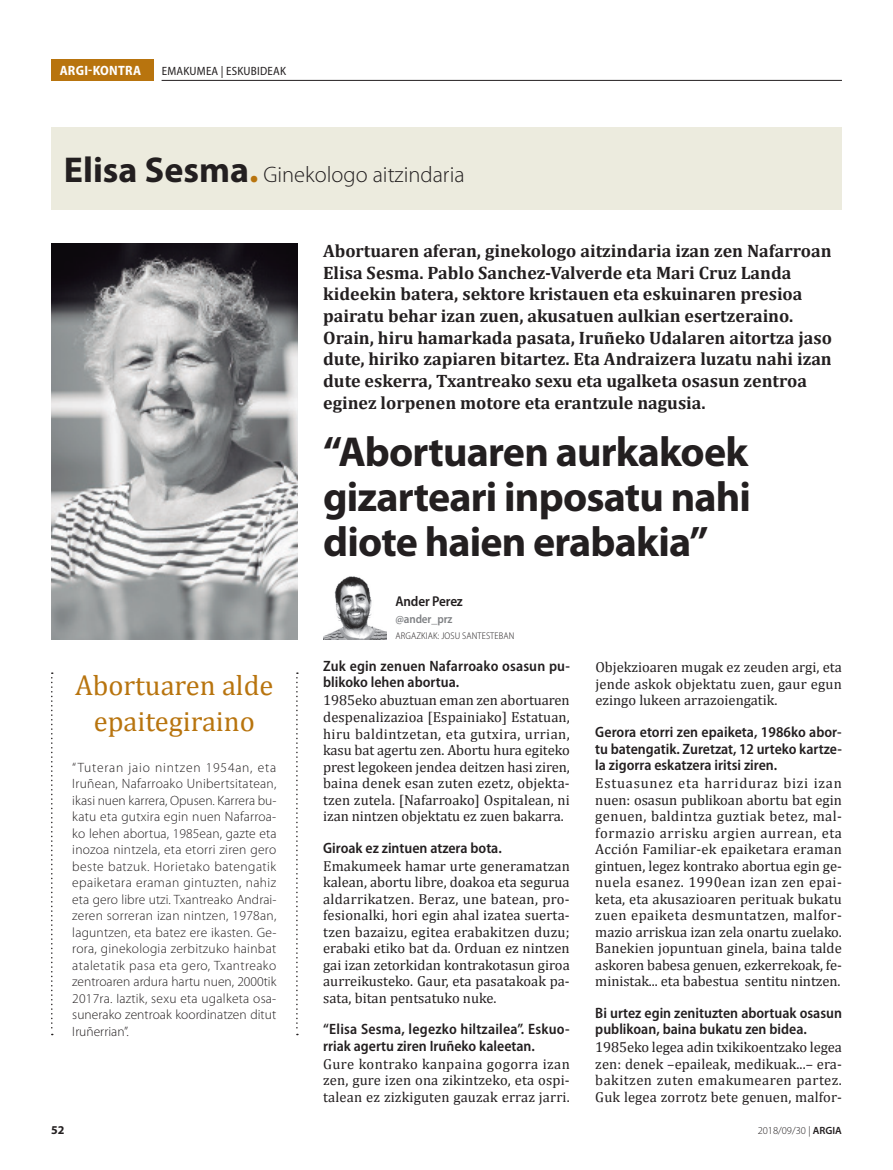
<style>
.page{position:relative;width:893px;height:1170px;background:#fff}
.page>*{position:absolute;margin:0;border:0;box-sizing:border-box;transform-origin:0 0}
.t1{font:700 42px/45px "Myriad Pro";letter-spacing:-.02em;color:#231f20;text-align:justify}
.t2{font:28.5px/36px "Cambria";color:#b8740e;text-align:center}
.t3{font:300 22.5px "Myriad Pro";color:#231f20}
.t4{font:700 18px/21.6px "Cambria";color:#231f20}
.t5{font:600 semi-condensed 15px/16.5px "Myriad Pro";color:#231f20}
.t6{font:14.55px/16.5px "Cambria";color:#231f20;text-align:justify}
.t7{font:600 semi-condensed 14.25px "Myriad Pro";letter-spacing:-.01em;color:#231f20}
.t8{font:300 13.5px/16.5px "Myriad Pro";letter-spacing:.005em;color:#231f20;text-align:justify}
.t9{font:700 semi-condensed 13.5px "Myriad Pro";letter-spacing:.02em;color:#fff}
.t10{font:semi-condensed 12px "Myriad Pro";letter-spacing:.02em;color:#231f20}
.t11{font:600 semi-condensed 12px "Myriad Pro";letter-spacing:-.01em;color:#808285}
.t12{font:700 12px "Myriad Pro";color:#231f20}
.t13{font:300 10.5px "Myriad Pro";color:#231f20}
.t14{font:300 semi-condensed 9.75px "Myriad Pro";letter-spacing:.01em;color:#231f20}
.s1{font-weight:700;font-size:36px}
.s2{font-weight:700;font-size:36px;color:#b8740e}
.s3{font-weight:600}
</style>
<div class="page">
<hr style="left:162px;top:80px;width:680px;height:1px;background:#231f20">
<div style="left:51px;top:60px;width:102px;height:21px;background:#b8740e"></div>
<div style="left:51px;top:128px;width:791px;height:82px;background:#ecebde"></div>
<svg style="left:51px;top:672px;width:2px;height:363px"></svg>
<svg style="left:296px;top:672px;width:2px;height:363px"></svg>
<img style="left:51px;top:243px;width:247px;height:396px">
<img style="left:323px;top:576px;width:64px;height:63px">
<p class="t9" style="left:60px;top:62px;width:83px">ARGI-KONTRA</p>
<p class="t10" style="left:162px;top:63px;width:126px">EMAKUMEA | ESKUBIDEAK</p>
<h3 class="t3" style="left:64px;top:161px;width:402px"><span class="s1">Elisa Sesma</span><span class="s2">.</span> Ginekologo aitzindaria</h3>
<p class="t4" style="left:323px;top:240px;width:510px">Abortuaren aferan, ginekologo aitzindaria izan zen Nafarroan Elisa Sesma. Pablo Sanchez-Valverde eta Mari Cruz Landa kideekin batera, sektore kristauen eta eskuinaren presioa pairatu behar izan zuen, akusatuen aulkian esertzeraino.<br>Orain, hiru hamarkada pasata, Iruñeko Udalaren aitortza jaso dute, hiriko zapiaren bitartez. Eta Andraizera luzatu nahi izan dute eskerra, Txantreako sexu eta ugalketa osasun zentroa eginez lorpenen motore eta erantzule nagusia.</p>
<h1 class="t1" style="left:323px;top:428px;width:429px">“Abortuaren aurkakoek gizarteari inposatu nahi diote haien erabakia”</h1>
<h2 class="t2" style="left:75px;top:667px;width:200px">Abortuaren alde epaitegiraino</h2>
<p class="t8" style="left:72px;top:758px;width:206px">“Tuteran jaio nintzen 1954an, eta Iruñean, Nafarroako Unibertsitatean, ikasi nuen karrera, Opusen. Karrera bu&shy;katu eta gutxira egin nuen Nafarroa&shy;ko lehen abortua, 1985ean, gazte eta inozoa nintzela, eta etorri ziren gero beste batzuk. Horietako batengatik epaiketara eraman gintuzten, nahiz eta gero libre utzi. Txantreako Andrai&shy;zeren sorreran izan nintzen, 1978an, laguntzen, eta batez ere ikasten. Ge&shy;rora, ginekologia zerbitzuko hainbat ataletatik pasa eta gero, Txantreako zentroaren ardura hartu nuen, 2000tik 2017ra. Iaztik, sexu eta ugalketa osa&shy;sunerako zentroak koordinatzen ditut Iruñerrian”.</p>
<p class="t7" style="left:395px;top:592px;width:69px">Ander Perez</p>
<p class="t11" style="left:395px;top:611px;width:59px">@ander_prz</p>
<p class="t14" style="left:396px;top:630px;width:120px">ARGAZKIAK: JOSU SANTESTEBAN</p>
<p class="t5" style="left:323px;top:657px;width:248px">Zuk egin zenuen Nafarroako osasun pu&shy;blikoko lehen abortua.</p>
<p class="t6" style="left:323px;top:692px;width:248px">1985eko abuztuan eman zen abortuaren despenalizazioa [Espainiako] Estatuan, hiru baldintzetan, eta gutxira, urrian, kasu bat agertu zen. Abortu hura egiteko prest legokeen jendea deitzen hasi ziren, baina denek esan zuten ezetz, objekta&shy;tzen zutela. [Nafarroako] Ospitalean, ni izan nintzen objektatu ez zuen bakarra.</p>
<p class="t5" style="left:323px;top:838px;width:180px">Giroak ez zintuen atzera bota.</p>
<p class="t6" style="left:323px;top:857px;width:248px">Emakumeek hamar urte generamatzan kalean, abortu libre, doakoa eta segurua aldarrikatzen. Beraz, une batean, pro&shy;fesionalki, hori egin ahal izatea suerta&shy;tzen bazaizu, egitea erabakitzen duzu; erabaki etiko bat da. Orduan ez nintzen gai izan zetorkidan kontrakotasun giroa aurreikusteko. Gaur, eta pasatakoak pa&shy;sata, bitan pentsatuko nuke.</p>
<p class="t5" style="left:323px;top:1020px;width:248px">“Elisa Sesma, legezko hiltzailea”. Eskuo&shy;rriak agertu ziren Iruñeko kaleetan.</p>
<p class="t6" style="left:323px;top:1055px;width:248px">Gure kontrako kanpaina gogorra izan zen, gure izen ona zikintzeko, eta ospi&shy;talean ez zizkiguten gauzak erraz jarri.</p>
<p class="t6" style="left:595px;top:659px;width:248px">Objekzioaren mugak ez zeuden argi, eta jende askok objektatu zuen, gaur egun ezingo lukeen arrazoiengatik.</p>
<p class="t5" style="left:595px;top:723px;width:248px;text-align:justify">Gerora etorri zen epaiketa, 1986ko abor&shy;tu batengatik. Zuretzat, 12 urteko kartze&shy;la zigorra eskatzera iritsi ziren.</p>
<p class="t6" style="left:595px;top:774px;width:248px">Estuasunez eta harriduraz bizi izan nuen: osasun publikoan abortu bat egin genuen, baldintza guztiak betez, mal&shy;formazio arrisku argien aurrean, eta Acción Familiar-ek epaiketara eraman gintuen, legez kontrako abortua egin ge&shy;nuela esanez. 1990ean izan zen epai&shy;keta, eta akusazioaren perituak bukatu zuen epaiketa desmuntatzen, malfor&shy;mazio arriskua izan zela onartu zuelako.<br>Banekien jopuntuan ginela, baina talde askoren babesa genuen, ezkerrekoak, fe&shy;ministak... eta babestua sentitu nintzen.</p>
<p class="t5" style="left:595px;top:1003px;width:248px">Bi urtez egin zenituzten abortuak osasun publikoan, baina bukatu zen bidea.</p>
<p class="t6" style="left:595px;top:1038px;width:248px">1985eko legea adin txikikoentzako legea zen: denek –epaileak, medikuak...– era&shy;bakitzen zuten emakumearen partez.<br>Guk legea zorrotz bete genuen, malfor-</p>
<p class="t12" style="left:51px;top:1122px;width:15px">52</p>
<p class="t13" style="left:758px;top:1123px;width:86px">2018/09/30 | <span class="s3">ARGIA</span></p>
</div>
